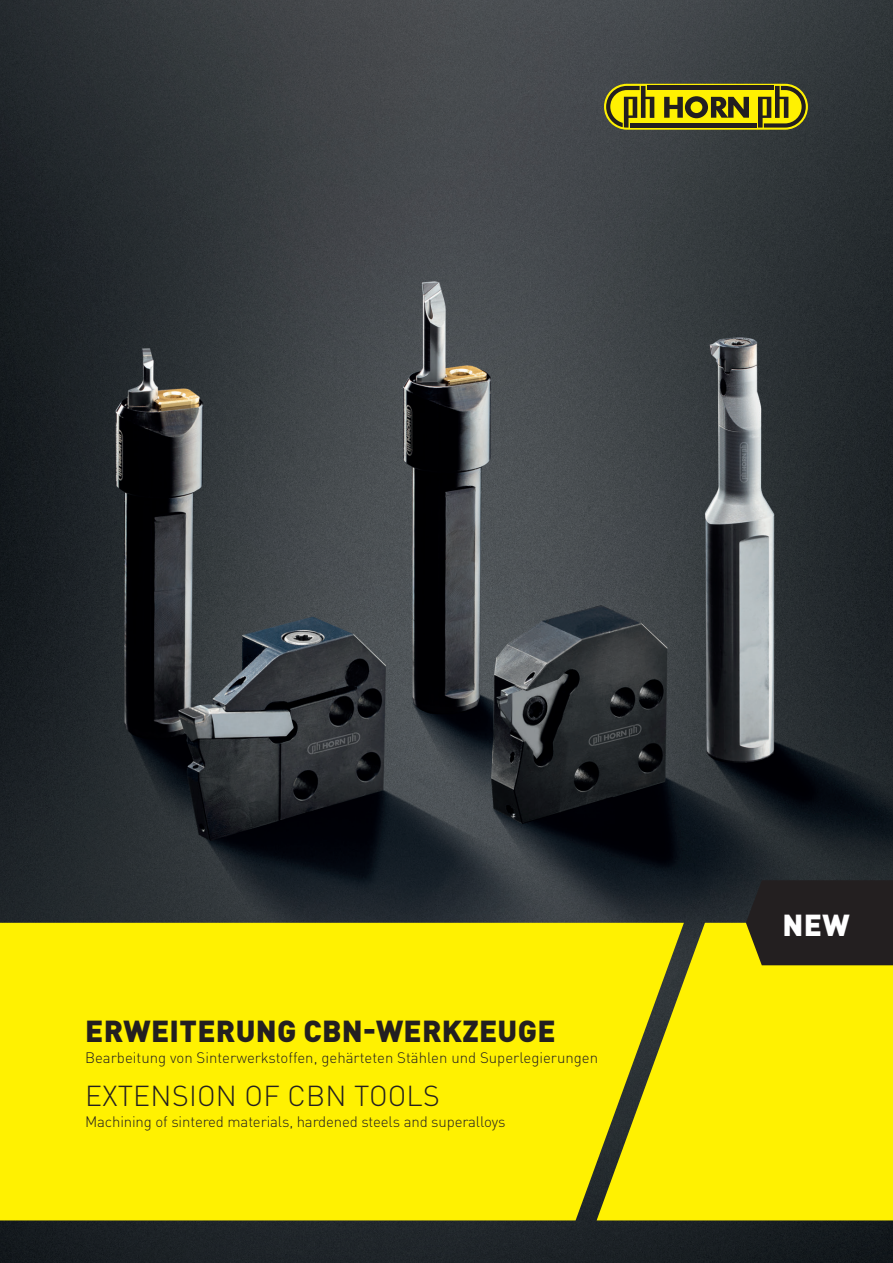
<style>
.page{position:relative;width:893px;height:1263px;background:#fff}
.page>*{position:absolute;margin:0;border:0;box-sizing:border-box;transform-origin:0 0}
.t1{font:900 30px "DIN Pro";letter-spacing:.01em;color:#231f20}
.t2{font:900 30px "DIN Pro";color:#fff}
.t3{font:300 28.5px "DIN Pro";letter-spacing:.01em;color:#231f20}
.t4{font:300 15px "DIN Pro";letter-spacing:-.01em;color:#231f20}
</style>
<div class="page">
<img style="left:0;top:0;width:893px;height:1263px">
<div style="left:0;top:923px;width:597px;height:297px;background:#fff101"></div>
<svg style="left:597px;top:923px;width:296px;height:297px;background:#f0e304"></svg>
<div style="left:604px;top:84px;width:204px;height:46px;background:#fff101;border-radius:23px"></div>
<hr style="left:647px;top:86px;width:127px;height:4px;background:#231f20">
<div style="left:630px;top:123px;width:127px;height:5px;background:#231f20"></div>
<svg style="left:606px;top:86px;width:48px;height:42px"></svg>
<svg style="left:664px;top:96px;width:85px;height:22px"></svg>
<svg style="left:758px;top:86px;width:48px;height:42px"></svg>
<div style="left:746px;top:880px;width:147px;height:85px;background:#231f20"></div>
<h1 class="t1" style="left:85px;top:1007px;width:472px">ERWEITERUNG CBN-WERKZEUGE</h1>
<p class="t4" style="left:85px;top:1046px;width:515px">Bearbeitung von Sinterwerkstoffen, gehärteten Stählen und Superlegierungen</p>
<h2 class="t3" style="left:85px;top:1074px;width:356px">EXTENSION OF CBN TOOLS</h2>
<p class="t4" style="left:85px;top:1110px;width:422px">Machining of sintered materials, hardened steels and superalloys</p>
<h1 class="t2" style="left:782px;top:901px;width:69px">NEW</h1>
</div>
